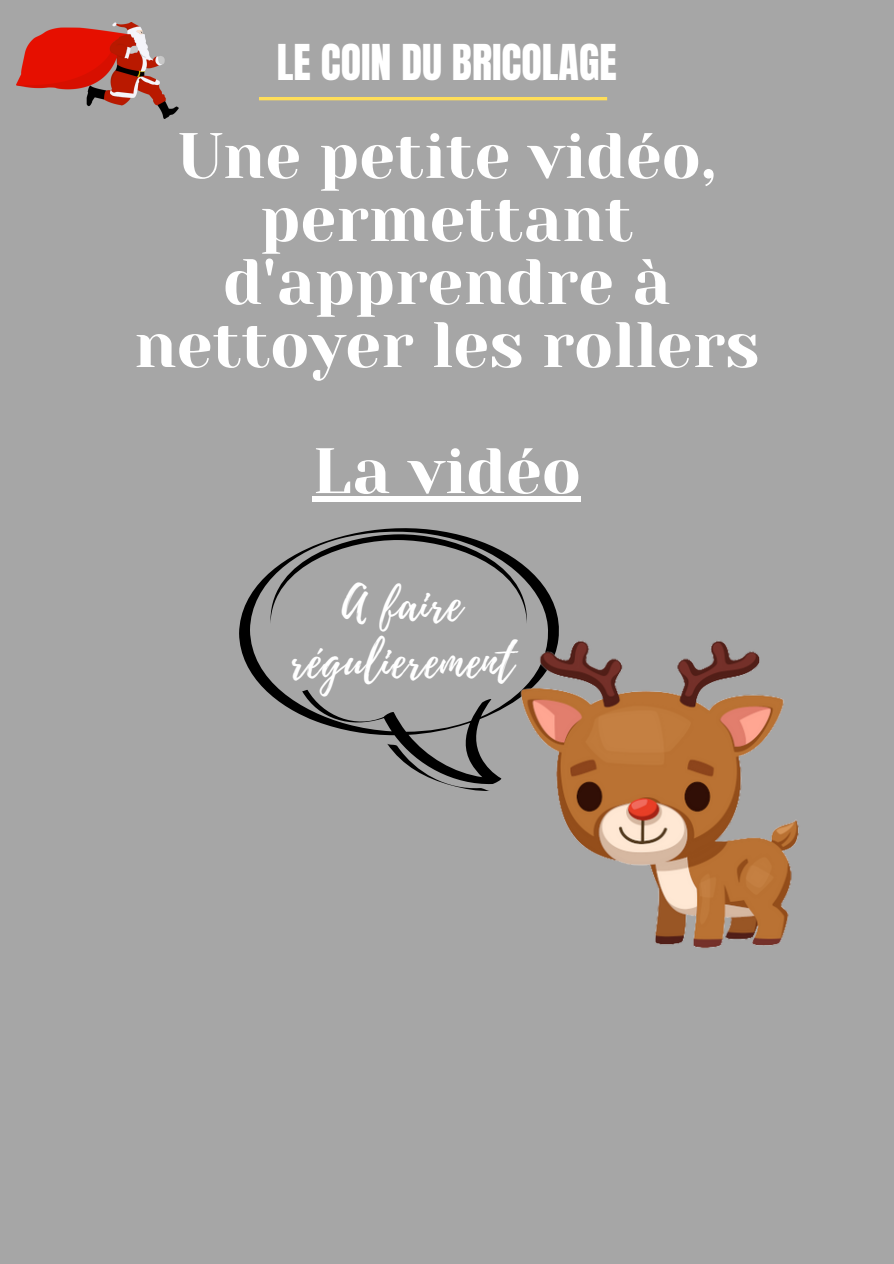
<style>
.page{position:relative;width:894px;height:1264px;background:#fff}
.page>*{position:absolute;margin:0;border:0;box-sizing:border-box;transform-origin:0 0}
.t1{font:64.05px/63px "Yeseva One";color:#fff;text-align:center}
.t2{font:47.25px/56.8px "Playlist Script";letter-spacing:.02em;color:#fff;text-align:center}
.t3{font:42px "Anton";color:#fff}
</style>
<div class="page">
<div style="left:0;top:0;width:893px;height:1263px;background:#a6a6a6"></div>
<div style="left:312px;top:496px;width:268px;height:6px;background:#fff"></div>
<svg style="left:239px;top:528px;width:320px;height:256px"></svg>
<svg style="left:270px;top:534px;width:256px;height:90px"></svg>
<svg style="left:387px;top:743px;width:103px;height:48px"></svg>
<img style="left:504px;top:629px;width:295px;height:319px">
<hr style="left:259px;top:97px;width:348px;height:3px;background:#ffde59">
<img style="left:17px;top:23px;width:162px;height:95px">
<p class="t3" style="left:277px;top:33px;width:341px">LE COIN DU BRICOLAGE</p>
<p class="t1" style="left:134px;top:125px;width:627px">Une petite vidéo, permettant d'apprendre à nettoyer les rollers</p>
<p class="t1" style="left:312px;top:440px;width:270px">La vidéo</p>
<h2 class="t2" style="left:290px;top:577px;width:225px">A faire régulierement</h2>
</div>
